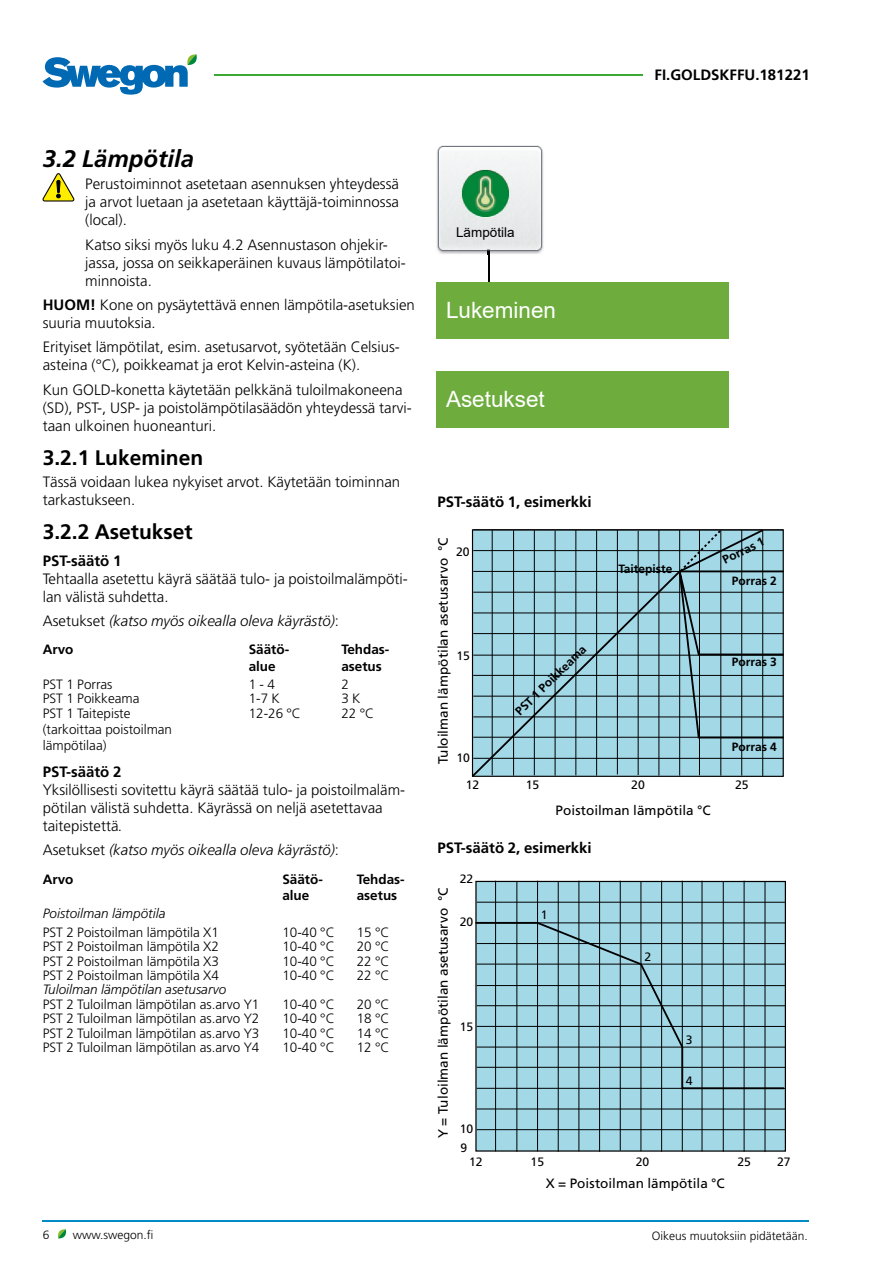
<style>
.page{position:relative;width:893px;height:1263px;background:#fff}
.page>*{position:absolute;margin:0;border:0;box-sizing:border-box;transform-origin:0 0}
.t1{font:italic 700 24px "Frutiger";color:#000}
.t2{font:22.5px "Arial";color:#fff}
.t3{font:700 21px "Frutiger";color:#000}
.t4{font:300 15px/18px "Frutiger";color:#000}
.t5{font:italic 300 15px "Frutiger";color:#000}
.t6{font:700 15px "Frutiger";color:#000}
.t7{font:300 13.5px/16.2px "Frutiger";color:#000}
.t8{font:13.5px "Frutiger";letter-spacing:.005em;color:#000}
.t9{font:700 13.5px/16.2px "Frutiger";color:#000}
.t10{font:italic 300 13.5px "Frutiger";color:#000}
.t11{font:13.5px "Arial";color:#000}
.t12{font:12.15px "Frutiger";color:#000}
.t13{font:700 12px "Frutiger";color:#000}
.t14{font:300 12px "Frutiger";color:#000}
.s1{font-weight:700}
.s2{font-style:normal}
.s3{font-style:italic}
</style>
<div class="page">
<hr style="left:43px;top:1220px;width:766px;height:2px;background:#008bc5">
<svg style="left:57px;top:1229px;width:9px;height:10px"></svg>
<hr style="left:214px;top:75px;width:429px;height:1px;background:#3aaa35">
<svg style="left:43px;top:54px;width:154px;height:41px"></svg>
<hr style="left:488px;top:246px;width:1px;height:72px;background:#010202">
<img style="left:436px;top:145px;width:108px;height:109px">
<svg style="left:43px;top:173px;width:31px;height:29px"></svg>
<div style="left:437px;top:371px;width:292px;height:57px;background:#6ead3d"></div>
<img style="left:460px;top:168px;width:51px;height:51px">
<div style="left:437px;top:282px;width:292px;height:57px;background:#6ead3d"></div>
<hr style="left:473px;top:758px;width:310px;height:1px;background:#000">
<svg style="left:471px;top:529px;width:294px;height:248px;background:#91c0cd"></svg>
<svg style="left:677px;top:529px;width:107px;height:210px;background:#8ab7c4"></svg>
<div style="left:476px;top:881px;width:309px;height:270px;background:#a3d8e7"></div>
<hr style="left:765px;top:881px;width:1px;height:271px;background:#000">
<hr style="left:723px;top:881px;width:1px;height:271px;background:#000">
<hr style="left:682px;top:881px;width:1px;height:271px;background:#000">
<hr style="left:599px;top:881px;width:1px;height:271px;background:#000">
<hr style="left:558px;top:881px;width:1px;height:271px;background:#000">
<hr style="left:517px;top:881px;width:1px;height:271px;background:#000">
<hr style="left:495px;top:881px;width:1px;height:270px;background:#000">
<hr style="left:537px;top:881px;width:1px;height:270px;background:#000">
<hr style="left:579px;top:881px;width:1px;height:270px;background:#000">
<hr style="left:620px;top:881px;width:1px;height:269px;background:#000">
<hr style="left:661px;top:881px;width:1px;height:271px;background:#000">
<hr style="left:702px;top:881px;width:1px;height:270px;background:#000">
<hr style="left:744px;top:881px;width:1px;height:271px;background:#000">
<hr style="left:477px;top:902px;width:309px;height:1px;background:#000">
<hr style="left:477px;top:1109px;width:309px;height:1px;background:#000">
<hr style="left:477px;top:1129px;width:309px;height:1px;background:#000">
<hr style="left:641px;top:881px;width:1px;height:270px;background:#000">
<svg style="left:475px;top:921px;width:311px;height:169px"></svg>
<p class="t6" style="left:655px;top:66px;width:157px">FI.GOLDSKFFU.181221</p>
<h1 class="t1" style="left:43px;top:144px;width:153px">3.2 Lämpötila</h1>
<p class="t4" style="left:85px;top:175px;width:315px;text-align:justify">Perustoiminnot asetetaan asennuksen yhteydessä ja arvot luetaan ja asetetaan käyttäjä-toiminnossa (local).</p>
<p class="t4" style="left:85px;top:236px;width:322px">Katso siksi myös luku 4.2 Asennustason ohjekir&shy;jassa, jossa on seikkaperäinen kuvaus lämpötilatoi&shy;minnoista.</p>
<p class="t4" style="left:43px;top:296px;width:374px"><span class="s1">HUOM!</span> Kone on pysäytettävä ennen lämpötila-asetuksien suuria muutoksia.</p>
<p class="t4" style="left:43px;top:338px;width:359px">Erityiset lämpötilat, esim. asetusarvot, syötetään Celsius&shy;asteina (°C), poikkeamat ja erot Kelvin-asteina (K).</p>
<p class="t4" style="left:43px;top:381px;width:370px">Kun GOLD-konetta käytetään pelkkänä tuloilmakoneena (SD), PST-, USP- ja poistolämpötilasäädön yhteydessä tarvi&shy;taan ulkoinen huoneanturi.</p>
<h3 class="t3" style="left:43px;top:445px;width:162px">3.2.1 Lukeminen</h3>
<p class="t4" style="left:43px;top:473px;width:359px">Tässä voidaan lukea nykyiset arvot. Käytetään toiminnan tarkastukseen.</p>
<h3 class="t3" style="left:43px;top:519px;width:151px">3.2.2 Asetukset</h3>
<p class="t6" style="left:43px;top:551px;width:80px">PST-säätö 1</p>
<p class="t4" style="left:43px;top:570px;width:366px">Tehtaalla asetettu käyrä säätää tulo- ja poistoilmalämpöti&shy;lan välistä suhdetta.</p>
<p class="t5" style="left:43px;top:612px;width:298px"><span class="s2">Asetukset</span> (katso myös oikealla oleva käyrästö)<span class="s2">:</span></p>
<p class="t9" style="left:43px;top:642px;width:32px">Arvo</p>
<p class="t9" style="left:249px;top:642px;width:42px">Säätö&shy;alue</p>
<p class="t9" style="left:341px;top:642px;width:50px">Tehdas&shy;asetus</p>
<p class="t7" style="left:43px;top:676px;width:71px">PST 1 Porras</p>
<p class="t7" style="left:249px;top:676px;width:28px">1 - 4</p>
<p class="t7" style="left:341px;top:676px;width:9px">2</p>
<p class="t7" style="left:43px;top:691px;width:98px">PST 1 Poikkeama</p>
<p class="t7" style="left:249px;top:691px;width:33px">1-7 K</p>
<p class="t7" style="left:341px;top:691px;width:21px">3 K</p>
<p class="t7" style="left:43px;top:705px;width:131px">PST 1 Taitepiste (tarkoittaa poistoilman lämpötilaa)</p>
<p class="t7" style="left:249px;top:705px;width:54px">12-26 °C</p>
<p class="t7" style="left:341px;top:705px;width:34px">22 °C</p>
<p class="t6" style="left:43px;top:763px;width:80px">PST-säätö 2</p>
<p class="t4" style="left:43px;top:781px;width:364px">Yksilöllisesti sovitettu käyrä säätää tulo- ja poistoilmaläm&shy;pötilan välistä suhdetta. Käyrässä on neljä asetettavaa taitepistettä<span class="s3">.</span></p>
<p class="t5" style="left:43px;top:841px;width:298px"><span class="s2">Asetukset</span> (katso myös oikealla oleva käyrästö)<span class="s2">:</span></p>
<p class="t9" style="left:43px;top:871px;width:32px">Arvo</p>
<p class="t9" style="left:282px;top:871px;width:42px">Säätö&shy;alue</p>
<p class="t9" style="left:357px;top:871px;width:50px">Tehdas&shy;asetus</p>
<p class="t10" style="left:43px;top:906px;width:124px">Poistoilman lämpötila</p>
<p class="t7" style="left:43px;top:924px;width:178px">PST 2 Poistoilman lämpötila X1</p>
<p class="t7" style="left:282px;top:924px;width:54px">10-40 °C</p>
<p class="t7" style="left:357px;top:924px;width:34px">15 °C</p>
<p class="t7" style="left:43px;top:939px;width:178px">PST 2 Poistoilman lämpötila X2</p>
<p class="t7" style="left:282px;top:939px;width:54px">10-40 °C</p>
<p class="t7" style="left:357px;top:939px;width:34px">20 °C</p>
<p class="t7" style="left:43px;top:953px;width:178px">PST 2 Poistoilman lämpötila X3</p>
<p class="t7" style="left:282px;top:953px;width:54px">10-40 °C</p>
<p class="t7" style="left:357px;top:953px;width:34px">22 °C</p>
<p class="t7" style="left:43px;top:967px;width:178px">PST 2 Poistoilman lämpötila X4</p>
<p class="t7" style="left:282px;top:967px;width:54px">10-40 °C</p>
<p class="t7" style="left:357px;top:967px;width:34px">22 °C</p>
<p class="t10" style="left:43px;top:982px;width:185px">Tuloilman lämpötilan asetusarvo</p>
<p class="t7" style="left:43px;top:996px;width:218px">PST 2 Tuloilman lämpötilan as.arvo Y1</p>
<p class="t7" style="left:282px;top:996px;width:54px">10-40 °C</p>
<p class="t7" style="left:357px;top:996px;width:34px">20 °C</p>
<p class="t7" style="left:43px;top:1011px;width:218px">PST 2 Tuloilman lämpötilan as.arvo Y2</p>
<p class="t7" style="left:282px;top:1011px;width:54px">10-40 °C</p>
<p class="t7" style="left:357px;top:1011px;width:34px">18 °C</p>
<p class="t7" style="left:43px;top:1025px;width:218px">PST 2 Tuloilman lämpötilan as.arvo Y3</p>
<p class="t7" style="left:282px;top:1025px;width:54px">10-40 °C</p>
<p class="t7" style="left:357px;top:1025px;width:34px">14 °C</p>
<p class="t7" style="left:43px;top:1039px;width:218px">PST 2 Tuloilman lämpötilan as.arvo Y4</p>
<p class="t7" style="left:282px;top:1039px;width:54px">10-40 °C</p>
<p class="t7" style="left:357px;top:1039px;width:34px">12 °C</p>
<p class="t11" style="left:456px;top:223px;width:60px">Lämpötila</p>
<h2 class="t2" style="left:446px;top:295px;width:112px">Lukeminen</h2>
<h2 class="t2" style="left:446px;top:384px;width:100px">Asetukset</h2>
<p class="t6" style="left:438px;top:493px;width:156px">PST-säätö 1, esimerkki</p>
<p class="t8" style="left:435px;top:764px;width:228px;rotate:-90deg">Tuloilman lämpötilan asetusarvo °C</p>
<p class="t12" style="left:456px;top:544px;width:15px">20</p>
<p class="t12" style="left:456px;top:648px;width:15px">15</p>
<p class="t12" style="left:456px;top:750px;width:15px">10</p>
<p class="t13" style="left:618px;top:562px;width:56px">Taitepiste</p>
<p class="t13" style="left:720px;top:554px;width:47px;rotate:-27deg">Porras 1</p>
<p class="t13" style="left:732px;top:573px;width:47px">Porras 2</p>
<p class="t13" style="left:513px;top:708px;width:96px;rotate:-45deg">PST 1 Poikkeama</p>
<p class="t13" style="left:732px;top:655px;width:47px">Porras 3</p>
<p class="t13" style="left:732px;top:740px;width:47px">Porras 4</p>
<p class="t12" style="left:466px;top:778px;width:15px">12</p>
<p class="t12" style="left:526px;top:778px;width:15px">15</p>
<p class="t12" style="left:631px;top:778px;width:15px">20</p>
<p class="t12" style="left:735px;top:778px;width:15px">25</p>
<p class="t8" style="left:556px;top:802px;width:157px">Poistoilman lämpötila °C</p>
<p class="t6" style="left:438px;top:839px;width:156px">PST-säätö 2, esimerkki</p>
<p class="t8" style="left:435px;top:1138px;width:252px;rotate:-90deg">Y = Tuloilman lämpötilan asetusarvo °C</p>
<p class="t12" style="left:460px;top:872px;width:15px">22</p>
<p class="t12" style="left:460px;top:915px;width:15px">20</p>
<p class="t12" style="left:460px;top:1020px;width:15px">15</p>
<p class="t12" style="left:541px;top:908px;width:8px">1</p>
<p class="t12" style="left:644px;top:949px;width:8px">2</p>
<p class="t12" style="left:686px;top:1032px;width:8px">3</p>
<p class="t12" style="left:686px;top:1073px;width:8px">4</p>
<p class="t12" style="left:460px;top:1122px;width:15px">10</p>
<p class="t12" style="left:469px;top:1155px;width:15px">12</p>
<p class="t12" style="left:531px;top:1155px;width:15px">15</p>
<p class="t12" style="left:636px;top:1155px;width:15px">20</p>
<p class="t12" style="left:737px;top:1155px;width:15px">25</p>
<p class="t12" style="left:777px;top:1155px;width:15px">27</p>
<p class="t8" style="left:546px;top:1175px;width:180px">X = Poistoilman lämpötila °C</p>
<p class="t12" style="left:460px;top:1141px;width:8px">9</p>
<p class="t14" style="left:73px;top:1228px;width:82px">www.swegon.fi</p>
<p class="t14" style="left:43px;top:1228px;width:8px">6</p>
<p class="t14" style="left:652px;top:1229px;width:158px">Oikeus muutoksiin pidätetään.</p>
</div>
